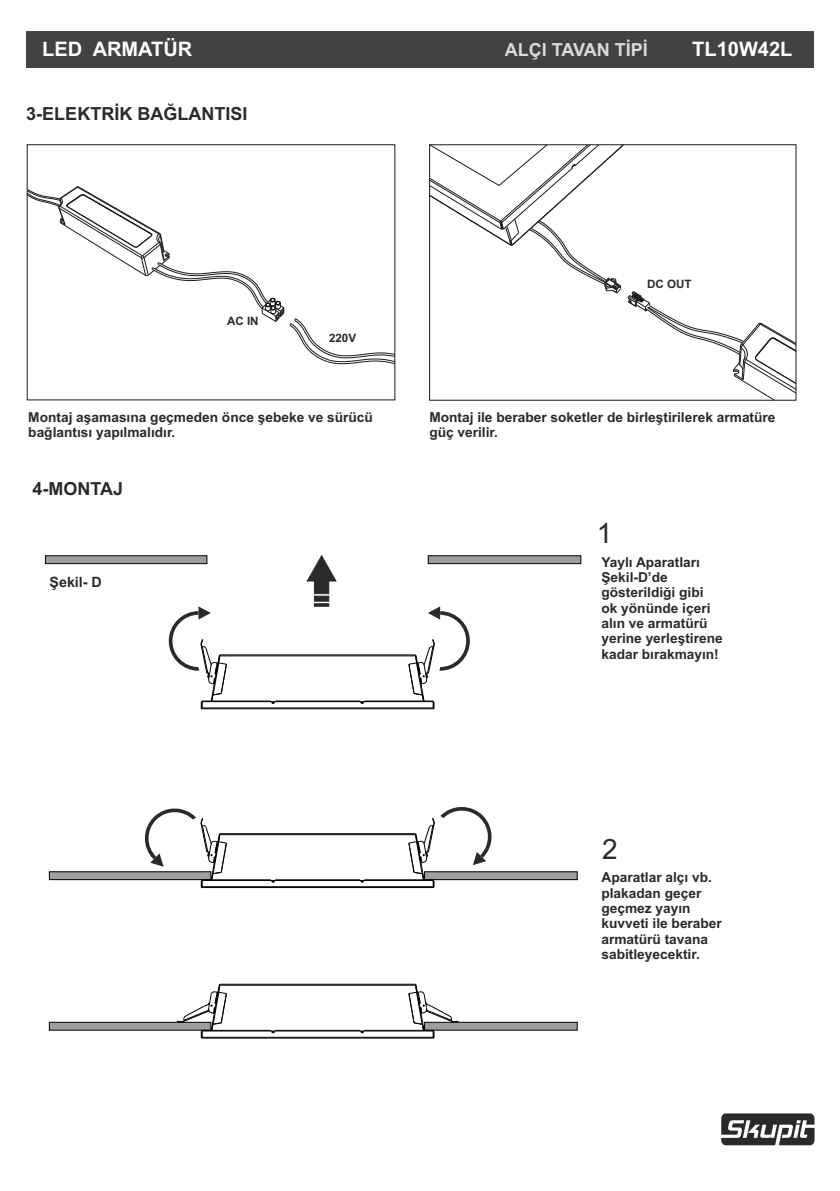
<style>
.page{position:relative;width:840px;height:1191px;background:#fff}
.page>*{position:absolute;margin:0;border:0;box-sizing:border-box;transform-origin:0 0}
.t1{font:28px "Arial";color:#2b2a29}
.t2{font:700 20px "Arial";color:#fefefe}
.t3{font:700 18px "Arial";color:#2b2a29}
.t4{font:700 18px "Arial";color:#d9dada}
.t5{font:700 14.2px "Arial";color:#2b2a29}
.t6{font:700 13.8px/15.4px "Arial";color:#2b2a29}
.t7{font:700 11.6px "Arial";color:#2b2a29}
</style>
<div class="page">
<svg style="left:27px;top:186px;width:368px;height:178px"></svg>
<svg style="left:721px;top:1113px;width:93px;height:32px"></svg>
<svg style="left:429px;top:144px;width:367px;height:257px"></svg>
<div style="left:26px;top:31px;width:787px;height:36px;background:#434242"></div>
<div style="left:428px;top:555px;width:152px;height:9px;background:#9d9e9e;border:1px solid #000"></div>
<div style="left:45px;top:555px;width:162px;height:9px;background:#9d9e9e;border:1px solid #000"></div>
<div style="left:49px;top:871px;width:162px;height:9px;background:#9d9e9e;border:1px solid #000"></div>
<div style="left:424px;top:871px;width:153px;height:9px;background:#9d9e9e;border:1px solid #000"></div>
<div style="left:424px;top:1022px;width:153px;height:8px;background:#9d9e9e;border:1px solid #000"></div>
<div style="left:49px;top:1022px;width:162px;height:8px;background:#9d9e9e;border:1px solid #000"></div>
<hr style="left:202px;top:708px;width:231px;height:1px;background:#000">
<hr style="left:363px;top:701px;width:70px;height:1px;background:#000">
<hr style="left:274px;top:701px;width:87px;height:1px;background:#000">
<hr style="left:202px;top:701px;width:70px;height:1px;background:#000">
<hr style="left:202px;top:700px;width:68px;height:1px;background:#000">
<hr style="left:364px;top:700px;width:69px;height:1px;background:#000">
<hr style="left:275px;top:700px;width:84px;height:1px;background:#000">
<hr style="left:220px;top:654px;width:194px;height:1px;background:#000">
<hr style="left:202px;top:879px;width:68px;height:1px;background:#000">
<hr style="left:364px;top:879px;width:69px;height:1px;background:#000">
<hr style="left:275px;top:879px;width:84px;height:1px;background:#000">
<hr style="left:220px;top:833px;width:194px;height:1px;background:#000">
<hr style="left:202px;top:887px;width:231px;height:1px;background:#000">
<hr style="left:220px;top:984px;width:194px;height:1px;background:#000">
<hr style="left:363px;top:880px;width:70px;height:1px;background:#000">
<hr style="left:274px;top:880px;width:87px;height:1px;background:#000">
<hr style="left:202px;top:880px;width:70px;height:1px;background:#000">
<hr style="left:202px;top:1030px;width:68px;height:1px;background:#000">
<hr style="left:364px;top:1030px;width:69px;height:1px;background:#000">
<hr style="left:275px;top:1030px;width:84px;height:1px;background:#000">
<hr style="left:220px;top:985px;width:195px;height:1px;background:#000">
<hr style="left:202px;top:1037px;width:231px;height:1px;background:#000">
<svg style="left:270px;top:1030px;width:6px;height:3px"></svg>
<svg style="left:359px;top:1030px;width:6px;height:3px"></svg>
<hr style="left:202px;top:886px;width:231px;height:1px;background:#000">
<svg style="left:270px;top:879px;width:6px;height:3px"></svg>
<svg style="left:359px;top:879px;width:6px;height:3px"></svg>
<hr style="left:220px;top:834px;width:195px;height:1px;background:#000">
<svg style="left:408px;top:818px;width:26px;height:70px"></svg>
<hr style="left:220px;top:655px;width:195px;height:1px;background:#000">
<svg style="left:408px;top:983px;width:50px;height:55px"></svg>
<hr style="left:202px;top:707px;width:231px;height:1px;background:#000">
<svg style="left:270px;top:701px;width:6px;height:3px"></svg>
<svg style="left:359px;top:701px;width:6px;height:3px"></svg>
<svg style="left:177px;top:983px;width:50px;height:55px"></svg>
<svg style="left:306px;top:555px;width:30px;height:51px"></svg>
<svg style="left:142px;top:808px;width:85px;height:80px"></svg>
<svg style="left:440px;top:807px;width:52px;height:58px"></svg>
<svg style="left:169px;top:606px;width:58px;height:103px"></svg>
<svg style="left:408px;top:606px;width:61px;height:103px"></svg>
<h2 class="t2" style="left:42px;top:42px;width:151px">LED ARMATÜR</h2>
<h3 class="t4" style="left:504px;top:43px;width:144px">ALÇI TAVAN TİPİ</h3>
<h2 class="t2" style="left:692px;top:42px;width:102px">TL10W42L</h2>
<h3 class="t3" style="left:26px;top:107px;width:223px">3-ELEKTRİK BAĞLANTISI</h3>
<p class="t7" style="left:227px;top:317px;width:33px">AC IN</p>
<p class="t7" style="left:329px;top:333px;width:28px">220V</p>
<p class="t6" style="left:28px;top:410px;width:346px">Montaj aşamasına geçmeden önce şebeke ve sürücü bağlantısı yapılmalıdır.</p>
<h3 class="t3" style="left:32px;top:482px;width:92px">4-MONTAJ</h3>
<p class="t5" style="left:50px;top:577px;width:54px">Şekil- D</p>
<p class="t7" style="left:646px;top:279px;width:46px">DC OUT</p>
<p class="t6" style="left:429px;top:410px;width:347px">Montaj ile beraber soketler de birleştirilerek armatüre güç verilir.</p>
<h1 class="t1" style="left:596px;top:523px;width:17px">1</h1>
<p class="t6" style="left:601px;top:555px;width:123px">Yaylı Aparatları<br>Şekil-D’de gösterildiği gibi ok yönünde içeri alın ve armatürü yerine yerleştirene kadar bırakmayın!</p>
<h1 class="t1" style="left:601px;top:838px;width:17px">2</h1>
<p class="t6" style="left:601px;top:871px;width:122px">Aparatlar alçı vb. plakadan geçer geçmez yayın kuvveti ile beraber armatürü tavana sabitleyecektir.</p>
</div>
